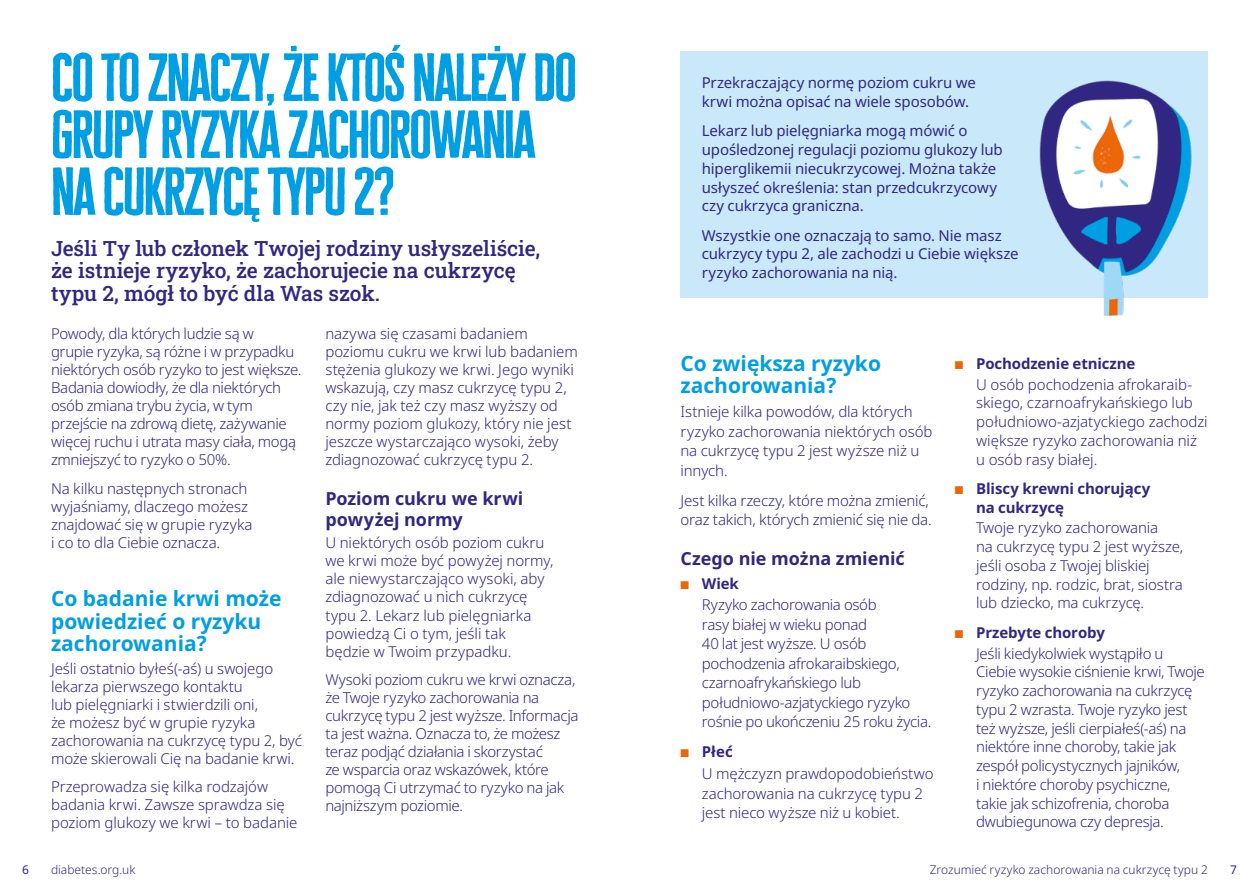
<style>
.page{position:relative;width:1259px;height:893px;background:#fff}
.page>*{position:absolute;margin:0;border:0;box-sizing:border-box;transform-origin:0 0}
.t1{font:55.5px/57px "Cheddar Gothic Sans";letter-spacing:-.04em;color:#009fe3}
.t2{font:500 21px/22.5px "Roboto Slab";letter-spacing:-.005em;color:#312783}
.t3{font:700 21px/22.5px "Noto Sans";color:#009fe3}
.t4{font:700 18px/21px "Noto Sans";letter-spacing:-.005em;color:#312783}
.t5{font:300 15px/18px "Noto Sans";letter-spacing:-.01em;color:#312783}
.t6{font:15px/18.8px "Noto Sans";letter-spacing:-.01em;color:#312783}
.t7{font:700 15px/18.8px "Noto Sans";letter-spacing:-.01em;color:#312783}
.t8{font:300 12px "Noto Sans";color:#312783}
.t9{font:12px "Noto Sans";color:#312783}
.s1{color:#ec6608}
.s2{font-weight:700}
</style>
<div class="page">
<div style="left:680px;top:51px;width:528px;height:247px;background:#c9e9fb"></div>
<img style="left:1039px;top:80px;width:153px;height:236px">
<h1 class="t1" style="left:51px;top:49px;width:527px">CO TO ZNACZY, ŻE KTOŚ NALEŻY DO<br>GRUPY RYZYKA ZACHOROWANIA<br>NA CUKRZYCĘ TYPU 2?</h1>
<h2 class="t2" style="left:51px;top:236px;width:491px">Jeśli Ty lub członek Twojej rodziny usłyszeliście, że istnieje ryzyko, że zachorujecie na cukrzycę typu 2, mógł to być dla Was szok.</h2>
<p class="t5" style="left:51px;top:325px;width:252px">Powody, dla których ludzie są w<br>grupie ryzyka, są różne i w przypadku niektórych osób ryzyko to jest większe.<br>Badania dowiodły, że dla niektórych osób zmiana trybu życia, w tym przejście na zdrową dietę, zażywanie więcej ruchu i utrata masy ciała, mogą zmniejszyć to ryzyko o 50%.</p>
<p class="t5" style="left:51px;top:480px;width:203px">Na kilku następnych stronach wyjaśniamy, dlaczego możesz znajdować się w grupie ryzyka i co to dla Ciebie oznacza.</p>
<h2 class="t3" style="left:51px;top:588px;width:232px">Co badanie krwi może powiedzieć o ryzyku zachorowania?</h2>
<p class="t5" style="left:51px;top:659px;width:252px">Jeśli ostatnio byłeś(-aś) u swojego lekarza pierwszego kontaktu<br>lub pielęgniarki i stwierdzili oni,<br>że możesz być w grupie ryzyka zachorowania na cukrzycę typu 2, być może skierowali Cię na badanie krwi.</p>
<p class="t5" style="left:51px;top:778px;width:248px">Przeprowadza się kilka rodzajów badania krwi. Zawsze sprawdza się poziom glukozy we krwi – to badanie</p>
<p class="t5" style="left:325px;top:325px;width:254px">nazywa się czasami badaniem poziomu cukru we krwi lub badaniem stężenia glukozy we krwi. Jego wyniki wskazują, czy masz cukrzycę typu 2, czy nie, jak też czy masz wyższy od normy poziom glukozy, który nie jest jeszcze wystarczająco wysoki, żeby zdiagnozować cukrzycę typu 2.</p>
<p class="t4" style="left:325px;top:488px;width:199px">Poziom cukru we krwi powyżej normy</p>
<p class="t5" style="left:325px;top:534px;width:229px">U niektórych osób poziom cukru we krwi może być powyżej normy, ale niewystarczająco wysoki, aby zdiagnozować u nich cukrzycę typu 2. Lekarz lub pielęgniarka powiedzą Ci o tym, jeśli tak będzie w Twoim przypadku.</p>
<p class="t5" style="left:325px;top:671px;width:254px">Wysoki poziom cukru we krwi oznacza, że Twoje ryzyko zachorowania na cukrzycę typu 2 jest wyższe. Informacja ta jest ważna. Oznacza to, że możesz teraz podjąć działania i skorzystać<br>ze wsparcia oraz wskazówek, które pomogą Ci utrzymać to ryzyko na jak najniższym poziomie.</p>
<p class="t6" style="left:702px;top:74px;width:276px">Przekraczający normę poziom cukru we krwi można opisać na wiele sposobów.</p>
<p class="t6" style="left:702px;top:122px;width:302px">Lekarz lub pielęgniarka mogą mówić o upośledzonej regulacji poziomu glukozy lub hiperglikemii niecukrzycowej. Można także usłyszeć określenia: stan przedcukrzycowy czy cukrzyca graniczna.</p>
<p class="t6" style="left:702px;top:226px;width:318px">Wszystkie one oznaczają to samo. Nie masz cukrzycy typu 2, ale zachodzi u Ciebie większe ryzyko zachorowania na nią.</p>
<h2 class="t3" style="left:680px;top:352px;width:202px">Co zwiększa ryzyko zachorowania?</h2>
<p class="t5" style="left:680px;top:402px;width:253px;line-height:19.5px">Istnieje kilka powodów, dla których ryzyko zachorowania niektórych osób na cukrzycę typu 2 jest wyższe niż u innych.</p>
<p class="t5" style="left:680px;top:491px;width:253px;line-height:19.5px">Jest kilka rzeczy, które można zmienić, oraz takich, których zmienić się nie da.</p>
<p class="t4" style="left:680px;top:548px;width:226px">Czego nie można zmienić</p>
<p class="t5" style="left:702px;top:573px;width:176px;line-height:21.6px;text-indent:-21px"><span class="s1">■</span> <span class="s2">Wiek<br></span>Ryzyko zachorowania osób</p>
<p class="t5" style="left:702px;top:615px;width:231px;line-height:19.5px">rasy białej w wieku ponad<br>40 lat jest wyższe. U osób pochodzenia afrokaraibskiego, czarnoafrykańskiego lub południowo-azjatyckiego ryzyko rośnie po ukończeniu 25 roku życia.</p>
<p class="t5" style="left:702px;top:741px;width:233px;line-height:21.6px;text-indent:-21px"><span class="s1">■</span> <span class="s2">Płeć<br></span>U mężczyzn prawdopodobieństwo</p>
<p class="t5" style="left:702px;top:784px;width:223px;line-height:19.5px">zachorowania na cukrzycę typu 2 jest nieco wyższe niż u kobiet.</p>
<p class="t5" style="left:976px;top:353px;width:217px;line-height:20.9px;text-indent:-21px"><span class="s1">■</span> <span class="s2">Pochodzenie etniczne<br></span>U osób pochodzenia afrokaraib-</p>
<p class="t5" style="left:976px;top:394px;width:233px;line-height:18.8px">skiego, czarnoafrykańskiego lub południowo-azjatyckiego zachodzi większe ryzyko zachorowania niż u osób rasy białej.</p>
<p class="t7" style="left:976px;top:479px;width:176px;text-indent:-21px"><span class="s1">■</span> Bliscy krewni chorujący na cukrzycę</p>
<p class="t5" style="left:976px;top:519px;width:208px;line-height:18.8px">Twoje ryzyko zachorowania<br>na cukrzycę typu 2 jest wyższe, jeśli osoba z Twojej bliskiej rodziny, np. rodzic, brat, siostra lub dziecko, ma cukrzycę.</p>
<p class="t5" style="left:976px;top:622px;width:189px;line-height:20.9px;text-indent:-21px"><span class="s1">■</span> <span class="s2">Przebyte choroby<br></span>Jeśli kiedykolwiek wystąpiło u</p>
<p class="t5" style="left:976px;top:663px;width:230px;line-height:18.8px">Ciebie wysokie ciśnienie krwi, Twoje ryzyko zachorowania na cukrzycę typu 2 wzrasta. Twoje ryzyko jest też wyższe, jeśli cierpiałeś(-aś) na niektóre inne choroby, takie jak zespół policystycznych jajników,<br>i niektóre choroby psychiczne, takie jak schizofrenia, choroba dwubiegunowa czy depresja.</p>
<p class="t9" style="left:22px;top:863px;width:8px">6</p>
<p class="t8" style="left:51px;top:863px;width:86px">diabetes.org.uk</p>
<p class="t8" style="left:929px;top:863px;width:280px">Zrozumieć ryzyko zachorowania na cukrzycę typu 2</p>
<p class="t9" style="left:1230px;top:863px;width:8px">7</p>
</div>
